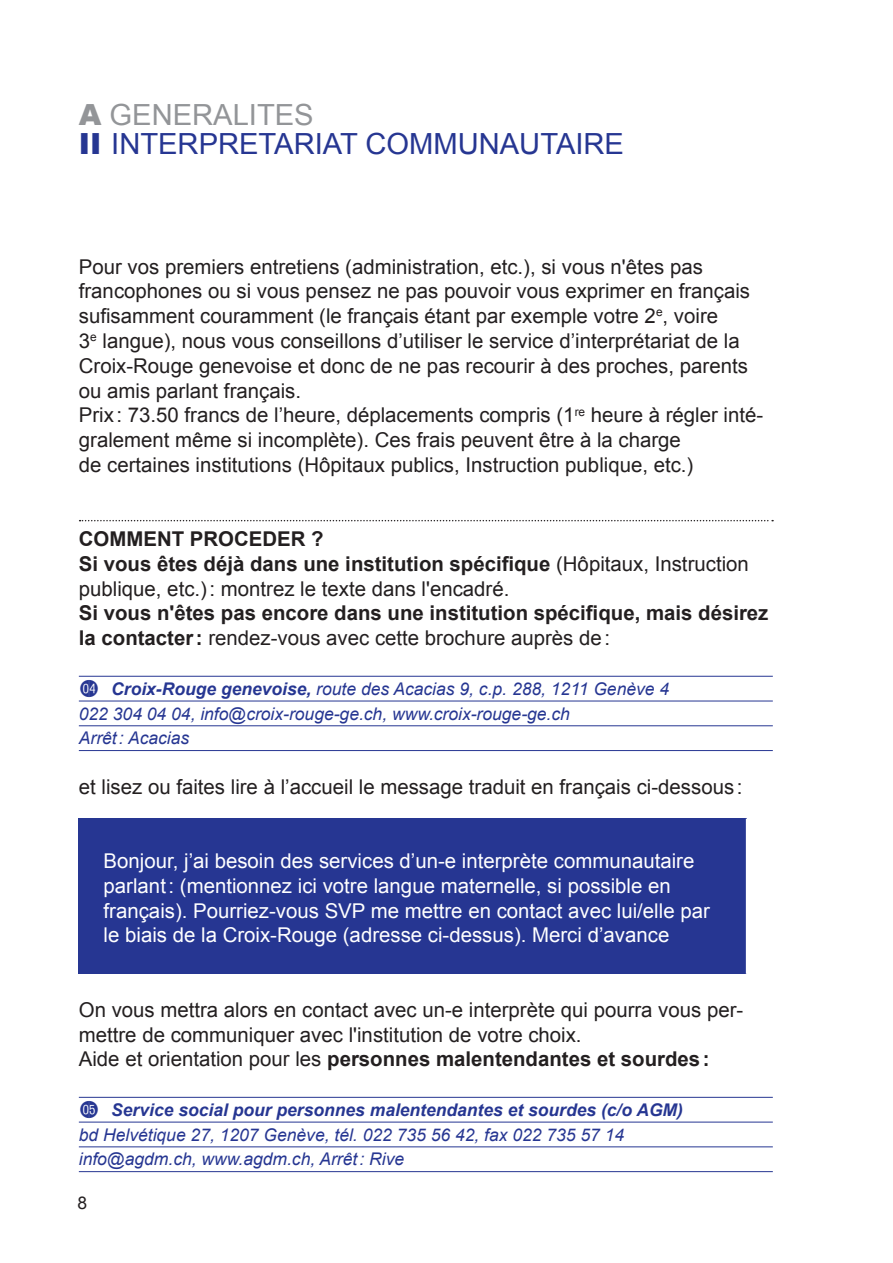
<style>
.page{position:relative;width:893px;height:1263px;background:#fff}
.page>*{position:absolute;margin:0;border:0;box-sizing:border-box;transform-origin:0 0}
.t1{font:29.1px/29.1px "Arial";color:#263692}
.t2{font:20.4px/24.8px "Arial";color:#231f20}
.t3{font:20.4px/24.8px "Arial";color:#fff}
.t4{font:700 20.4px/24.8px "Arial";color:#231f20}
.t5{font:italic 17.55px/24.8px "Arial";color:#263692}
.t6{font:17.55px "Arial";color:#231f20}
.s1{font-weight:900;color:#939598}
.s2{color:#939598}
.s3{font-weight:900}
.s4{font-weight:700}
.s5{font-weight:400}
.s6{font-family:"Circle Frame Neg";font-style:normal;font-size:23.25px}
</style>
<div class="page">
<svg style="left:80px;top:520px;width:693px;height:1px"></svg>
<hr style="left:79px;top:676px;width:694px;height:1px;background:#263692">
<hr style="left:79px;top:701px;width:694px;height:1px;background:#263692">
<hr style="left:79px;top:725px;width:694px;height:1px;background:#263692">
<hr style="left:79px;top:750px;width:694px;height:1px;background:#263692">
<hr style="left:79px;top:1097px;width:694px;height:1px;background:#263692">
<hr style="left:79px;top:1122px;width:694px;height:1px;background:#263692">
<hr style="left:79px;top:1147px;width:694px;height:1px;background:#263692">
<hr style="left:79px;top:1171px;width:694px;height:1px;background:#263692">
<div style="left:79px;top:819px;width:668px;height:155px;background:#263692"></div>
<hr style="left:746px;top:819px;width:2px;height:155px;background:#fff">
<h1 class="t1" style="left:79px;top:100px;width:547px"><span class="s1">A</span> <span class="s2">GENERALITES<br></span><span class="s3">II</span> INTERPRETARIAT COMMUNAUTAIRE</h1>
<p class="t2" style="left:79px;top:254px;width:686px">Pour vos premiers entretiens (administration, etc.), si vous n'êtes pas francophones ou si vous pensez ne pas pouvoir vous exprimer en français sufisamment couramment (le français étant par exemple votre 2<sup>e</sup>, voire<br>3<sup>e</sup> langue), nous vous conseillons d’utiliser le service d’interprétariat de la Croix-Rouge genevoise et donc de ne pas recourir à des proches, parents ou amis parlant français.<br>Prix : 73.50 francs de l’heure, déplacements compris (1<sup>re</sup> heure à régler inté&shy;gralement même si incomplète). Ces frais peuvent être à la charge<br>de certaines institutions (Hôpitaux publics, Instruction publique, etc.)</p>
<p class="t2" style="left:79px;top:527px;width:671px"><span class="s4">COMMENT PROCEDER ?<br>Si vous êtes déjà dans une institution spécifique</span> (Hôpitaux, Instruction publique, etc.) : montrez le texte dans l'encadré.</p>
<p class="t4" style="left:79px;top:601px;width:691px">Si vous n'êtes pas encore dans une institution spécifique, mais désirez la contacter : <span class="s5">rendez-vous avec cette brochure auprès de :</span></p>
<p class="t5" style="left:79px;top:676px;width:592px"><span class="s6">AO</span> <span class="s4">Croix-Rouge genevoise,</span> route des Acacias 9, c.p. 288, 1211 Genève 4<br>022 304 04 04, info@croix-rouge-ge.ch, www.croix-rouge-ge.ch<br>Arrêt : Acacias</p>
<p class="t2" style="left:79px;top:774px;width:665px">et lisez ou faites lire à l’accueil le message traduit en français ci-dessous :</p>
<p class="t3" style="left:104px;top:849px;width:608px">Bonjour, j’ai besoin des services d’un-e interprète communautaire parlant : (mentionnez ici votre langue maternelle, si possible en français). Pourriez-vous SVP me mettre en contact avec lui/elle par le biais de la Croix-Rouge (adresse ci-dessus). Merci d’avance</p>
<p class="t2" style="left:79px;top:997px;width:666px">On vous mettra alors en contact avec un-e interprète qui pourra vous per&shy;mettre de communiquer avec l'institution de votre choix.<br>Aide et orientation pour les <span class="s4">personnes malentendantes et sourdes :</span></p>
<p class="t5" style="left:79px;top:1097px;width:606px"><span class="s6">AP</span> <span class="s4">Service social pour personnes malentendantes et sourdes (c/o AGM) </span>bd Helvétique 27, 1207 Genève, tél. 022 735 56 42, fax 022 735 57 14 info@agdm.ch, www.agdm.ch, Arrêt : Rive</p>
<p class="t6" style="left:77px;top:1193px;width:11px">8</p>
</div>
